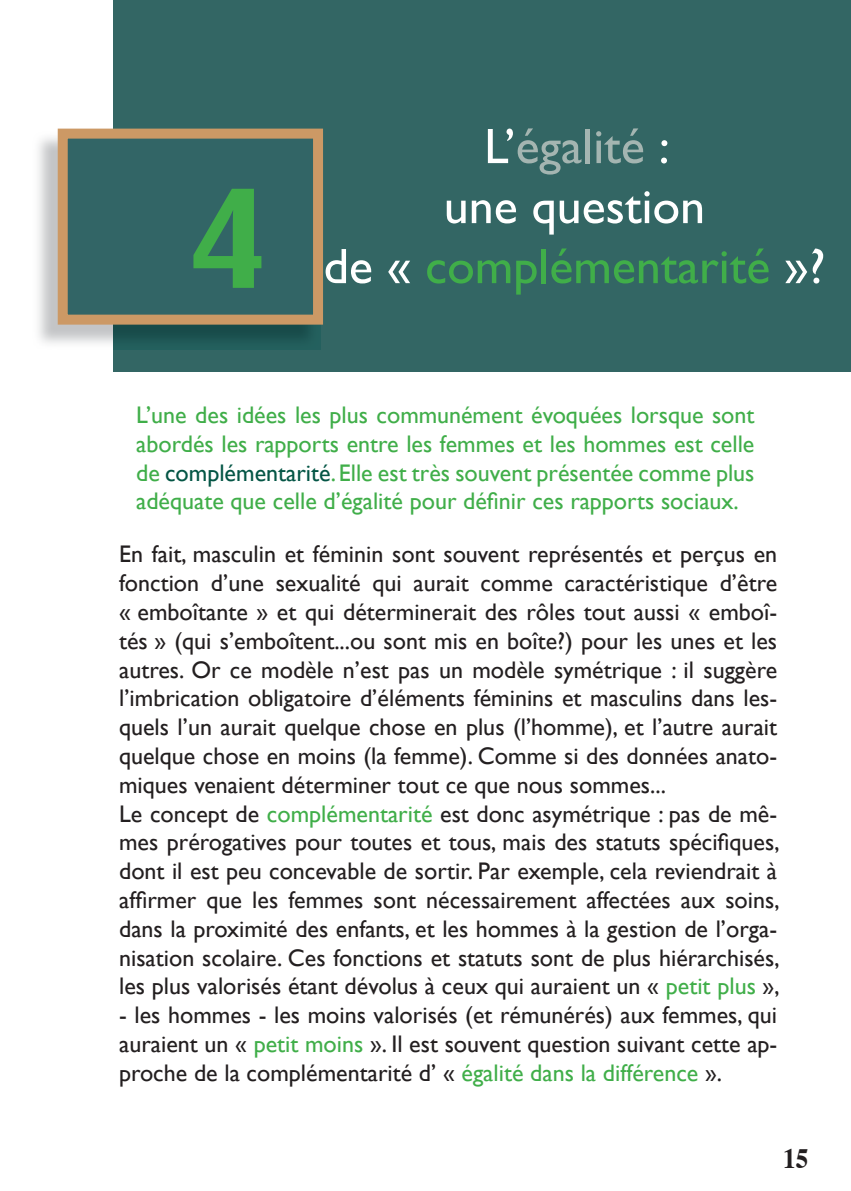
<style>
.page{position:relative;width:851px;height:1191px;background:#fff}
.page>*{position:absolute;margin:0;border:0;box-sizing:border-box;transform-origin:0 0}
.t1{font:700 144px "Dax";color:#40ae49}
.t2{font:50px/60px "Gill Sans";color:#fff;text-align:center}
.t3{font:50px "Gill Sans";color:#40ae49}
.t4{font:700 28px "Times";color:#231f20;scale:.9 1}
.t5{font:24px/28.8px "Gill Sans";color:#231f20}
.t6{font:24px/28.8px "Gill Sans";color:#40ae49;text-align:justify}
.s1{color:#a4b5b1}
.s2{color:#fff}
.s3{color:#045545}
.s4{color:#40ae49}
</style>
<div class="page">
<div style="left:113px;top:0;width:737px;height:371px;background:#336664"></div>
<img style="left:38px;top:132px;width:282px;height:218px">
<div style="left:63px;top:134px;width:255px;height:186px;background:#326566"></div>
<div style="left:58px;top:129px;width:265px;height:196px;border:10px solid #cc9965"></div>
<h1 class="t1" style="left:186px;top:157px;width:83px">4</h1>
<h2 class="t2" style="left:443px;top:116px;width:263px">L’<span class="s1">égalité</span> : une question</h2>
<h2 class="t3" style="left:323px;top:237px;width:503px"><span class="s2">de «</span> complémentarité <span class="s2">»?</span></h2>
<p class="t6" style="left:136px;top:400px;width:619px">L’une des idées les plus communément évoquées lorsque sont abordés les rapports entre les femmes et les hommes est celle de <span class="s3">complémentarité</span>. Elle est très souvent présentée comme plus adéquate que celle d’égalité pour définir ces rapports sociaux.</p>
<p class="t5" style="left:119px;top:539px;width:662px">En fait, masculin et féminin sont souvent représentés et perçus en fonction d’une sexualité qui aurait comme caractéristique d’être « emboîtante » et qui déterminerait des rôles tout aussi « emboî&shy;tés » (qui s’emboîtent...ou sont mis en boîte?) pour les unes et les autres. Or ce modèle n’est pas un modèle symétrique : il suggère l’imbrication obligatoire d’éléments féminins et masculins dans les&shy;quels l’un aurait quelque chose en plus (l’homme), et l’autre aurait quelque chose en moins (la femme). Comme si des données anato&shy;miques venaient déterminer tout ce que nous sommes...<br>Le concept de <span class="s4">complémentarité</span> est donc asymétrique : pas de mê&shy;mes prérogatives pour toutes et tous, mais des statuts spécifiques, dont il est peu concevable de sortir. Par exemple, cela reviendrait à affirmer que les femmes sont nécessairement affectées aux soins, dans la proximité des enfants, et les hommes à la gestion de l’orga&shy;nisation scolaire. Ces fonctions et statuts sont de plus hiérarchisés, les plus valorisés étant dévolus à ceux qui auraient un « <span class="s4">petit plus</span> »,</p>
<p class="t5" style="left:119px;top:1000px;width:659px;text-align:justify">- les hommes - les moins valorisés (et rémunérés) aux femmes, qui auraient un « <span class="s4">petit moins</span> ». Il est souvent question suivant cette ap&shy;proche de la complémentarité d’ « <span class="s4">égalité dans la différence</span> ».</p>
<p class="t4" style="left:783px;top:1131px;width:29px">15</p>
</div>
